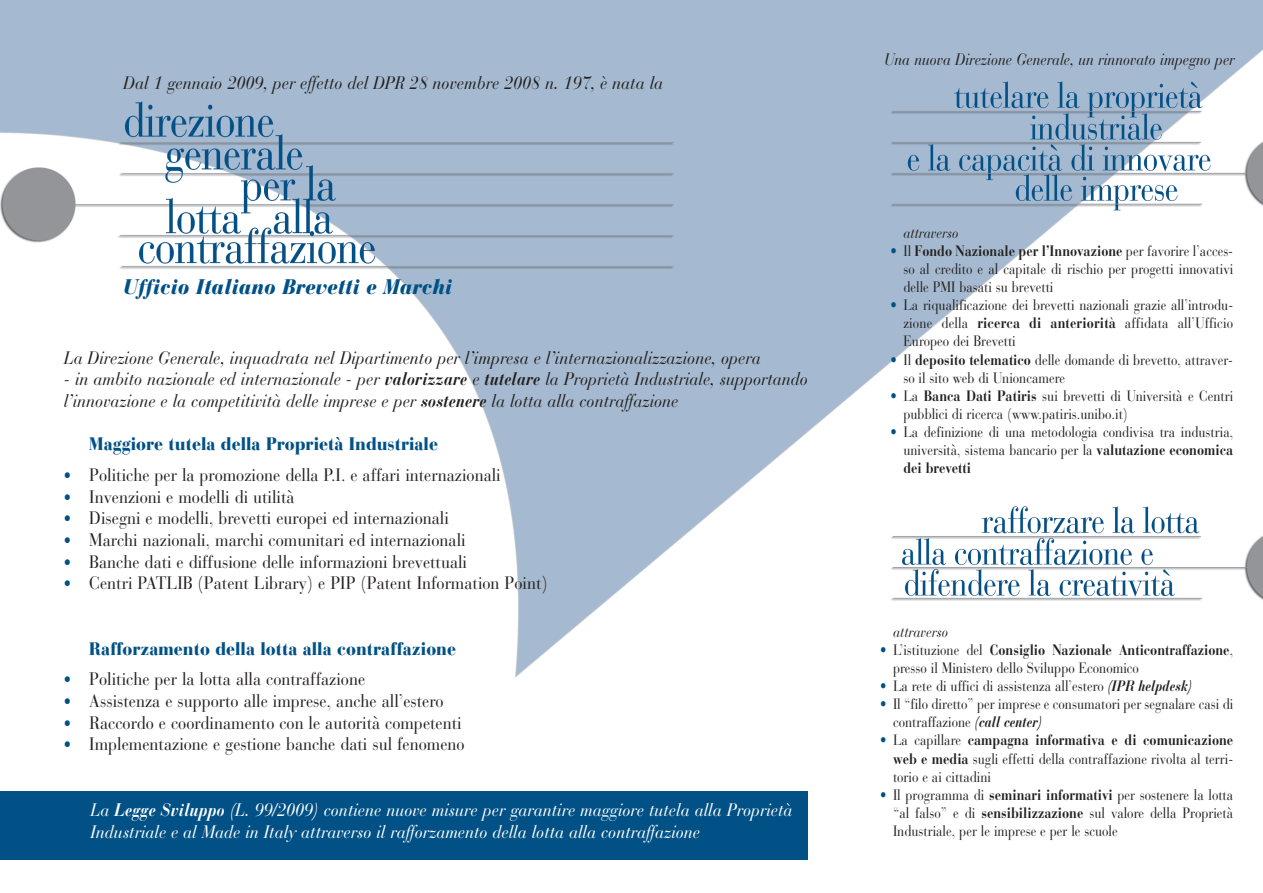
<style>
.page{position:relative;width:1263px;height:893px;background:#fff}
.page>*{position:absolute;margin:0;border:0;box-sizing:border-box;transform-origin:0 0}
.t1{font:italic 900 21px "Bauer Bodoni";color:#015186;scale:.9 1}
.t2{font:18px "Bauer Bodoni";color:#231f20;scale:.9 1}
.t3{font:italic 18px/21.8px "Bauer Bodoni";color:#231f20;scale:.9 1}
.t4{font:italic 18px/21.8px "Bauer Bodoni";color:#fff;scale:.9 1}
.t5{font:900 18px "Bauer Bodoni";color:#015186;scale:.9 1}
.t6{font:italic 16.5px "Bauer Bodoni";color:#231f20;scale:.85 1}
.t7{font:15px/18.1px "Bauer Bodoni";color:#231f20;text-align:justify;scale:.85 1}
.t8{font:15px "Bauer Bodoni Italic Os F";color:#231f20;scale:.85 1}
.s1{font-weight:700}
.s2{font-size:16.5px;color:#015186}
.s3{color:#015186}
.s4{font-weight:700;font-style:italic}
</style>
<div class="page">
<img style="left:0;top:0;width:1263px;height:678px">
<div style="left:0;top:791px;width:808px;height:69px;background:#015186"></div>
<p class="t3" style="left:123px;top:75px;width:601px">Dal 1 gennaio 2009, per effetto del DPR 28 novembre 2008 n. 197, è nata la</p>
<h1 class="t1" style="left:123px;top:279px;width:367px">Ufficio Italiano Brevetti e Marchi</h1>
<p class="t3" style="left:64px;top:349px;width:776px">La Direzione Generale, inquadrata nel Dipartimento per l’impresa e l’internazionalizzazione, opera</p>
<p class="t3" style="left:64px;top:370px;width:828px">- in ambito nazionale ed internazionale - per <span class="s1">valorizzare</span> e <span class="s1">tutelare</span> la Proprietà Industriale, supportando l’innovazione e la competitività delle imprese e per <span class="s1">sostenere</span> la lotta alla contraffazione</p>
<p class="t5" style="left:89px;top:437px;width:389px">Maggiore tutela della Proprietà Industriale</p>
<p class="t2" style="left:64px;top:468px;width:487px"><span class="s2">•</span> Politiche per la promozione della P.I. e affari internazionali</p>
<p class="t2" style="left:64px;top:490px;width:258px"><span class="s2">•</span> Invenzioni e modelli di utilità</p>
<p class="t2" style="left:64px;top:512px;width:429px"><span class="s2">•</span> Disegni e modelli, brevetti europei ed internazionali</p>
<p class="t2" style="left:64px;top:533px;width:448px"><span class="s2">•</span> Marchi nazionali, marchi comunitari ed internazionali</p>
<p class="t2" style="left:64px;top:555px;width:450px"><span class="s2">•</span> Banche dati e diffusione delle informazioni brevettuali</p>
<p class="t2" style="left:64px;top:577px;width:539px"><span class="s2">•</span> Centri PATLIB (Patent Library) e PIP (Patent Information Point)</p>
<p class="t5" style="left:89px;top:641px;width:409px">Rafforzamento della lotta alla contraffazione</p>
<p class="t2" style="left:64px;top:672px;width:336px"><span class="s2">•</span> Politiche per la lotta alla contraffazione</p>
<p class="t2" style="left:64px;top:694px;width:424px"><span class="s2">•</span> Assistenza e supporto alle imprese, anche all’estero</p>
<p class="t2" style="left:64px;top:716px;width:444px"><span class="s2">•</span> Raccordo e coordinamento con le autorità competenti</p>
<p class="t2" style="left:64px;top:738px;width:447px"><span class="s2">•</span> Implementazione e gestione banche dati sul fenomeno</p>
<p class="t4" style="left:91px;top:802px;width:781px">La <span class="s1">Legge Sviluppo</span> (L. 99/2009) contiene nuove misure per garantire maggiore tutela alla Proprietà<br>Industriale e al Made in Italy attraverso il rafforzamento della lotta alla contraffazione</p>
<p class="t6" style="left:884px;top:53px;width:414px">Una nuova Direzione Generale, un rinnovato impegno per</p>
<p class="t8" style="left:903px;top:227px;width:66px">attraverso</p>
<p class="t7" style="left:903px;top:244px;width:390px;text-indent:-13px"><span class="s3">•</span> Il <span class="s1">Fondo Nazionale per l’Innovazione</span> per favorire l’acces&shy;so al credito e al capitale di rischio per progetti innovativi delle PMI basati su brevetti</p>
<p class="t7" style="left:903px;top:298px;width:390px;text-indent:-13px"><span class="s3">•</span> La riqualificazione dei brevetti nazionali grazie all’introdu&shy;zione della <span class="s1">ricerca di anteriorità</span> affidata all’Ufficio Europeo dei Brevetti</p>
<p class="t7" style="left:903px;top:352px;width:390px;text-indent:-13px"><span class="s3">•</span> Il <span class="s1">deposito telematico</span> delle domande di brevetto, attraver&shy;so il sito web di Unioncamere</p>
<p class="t7" style="left:903px;top:388px;width:390px;text-indent:-13px"><span class="s3">•</span> La <span class="s1">Banca Dati Patiris</span> sui brevetti di Università e Centri pubblici di ricerca (www.patiris.unibo.it)</p>
<p class="t7" style="left:903px;top:425px;width:390px;text-indent:-13px"><span class="s3">•</span> La definizione di una metodologia condivisa tra industria, università, sistema bancario per la <span class="s1">valutazione economica dei brevetti</span></p>
<p class="t8" style="left:893px;top:626px;width:66px">attraverso</p>
<p class="t7" style="left:893px;top:643px;width:402px;text-indent:-13px"><span class="s3">•</span> L’istituzione del <span class="s1">Consiglio Nazionale Anticontraffazione</span>, presso il Ministero dello Sviluppo Economico</p>
<p class="t7" style="left:880px;top:679px;width:369px"><span class="s3">•</span> La rete di uffici di assistenza all’estero <span class="s4">(IPR helpdesk)</span></p>
<p class="t7" style="left:893px;top:697px;width:402px;text-indent:-13px"><span class="s3">•</span> Il “filo diretto” per imprese e consumatori per segnalare casi di contraffazione <span class="s4">(call center)</span></p>
<p class="t7" style="left:893px;top:733px;width:402px;text-indent:-13px"><span class="s3">•</span> La capillare <span class="s1">campagna informativa e di comunicazione web e media</span> sugli effetti della contraffazione rivolta al terri&shy;torio e ai cittadini</p>
<p class="t7" style="left:893px;top:787px;width:402px;text-indent:-13px"><span class="s3">•</span> Il programma di <span class="s1">seminari informativi</span> per sostenere la lotta “al falso” e di <span class="s1">sensibilizzazione</span> sul valore della Proprietà Industriale, per le imprese e per le scuole</p>
</div>
